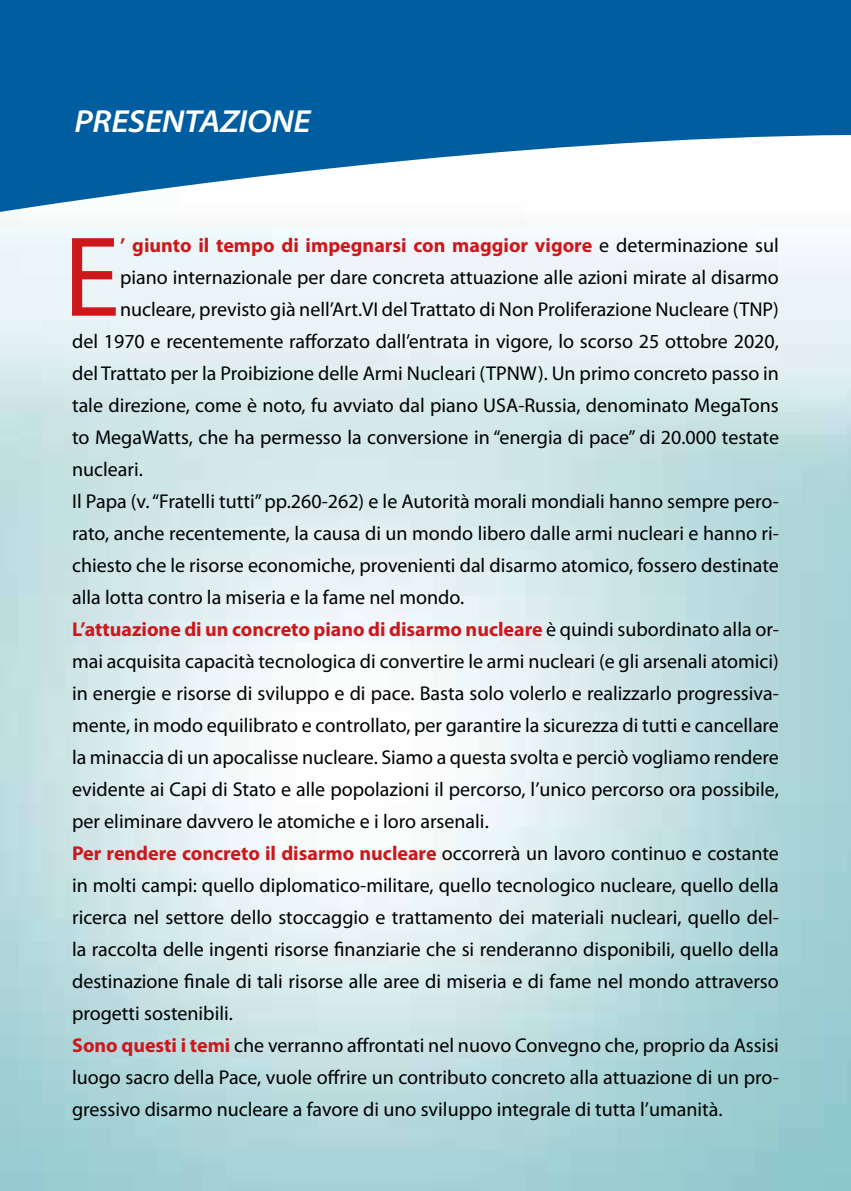
<style>
.page{position:relative;width:851px;height:1191px;background:#fff}
.page>*{position:absolute;margin:0;border:0;box-sizing:border-box;transform-origin:0 0}
.t1{font:115px "Myriad Pro";color:#cd171a}
.t2{font:italic 600 semi-expanded 32px "Myriad Pro";letter-spacing:-.01em;color:#fff}
.t3{font:20px "Myriad Pro";color:#000}
.t4{font:700 20px "Myriad Pro";color:#cd171a}
.s1{font-weight:400;color:#000}
.s2{font-weight:700;color:#cd171a}
</style>
<div class="page">
<svg style="left:0;top:0;width:850px;height:419px"></svg>
<h2 class="t2" style="left:74px;top:103px;width:238px">PRESENTAZIONE</h2>
<h1 class="t1" style="left:63px;top:214px;width:58px">E</h1>
<p class="t4" style="left:120px;top:234px;width:660px">’ giunto il tempo di impegnarsi con maggior vigore <span class="s1">e determinazione sul</span></p>
<p class="t3" style="left:120px;top:266px;width:660px">piano internazionale per dare concreta attuazione alle azioni mirate al disarmo</p>
<p class="t3" style="left:120px;top:298px;width:660px">nucleare, previsto già nell’Art.VI del Trattato di Non Proliferazione Nucleare (TNP)</p>
<p class="t3" style="left:72px;top:330px;width:708px">del 1970 e recentemente rafforzato dall’entrata in vigore, lo scorso 25 ottobre 2020,</p>
<p class="t3" style="left:72px;top:362px;width:708px">del Trattato per la Proibizione delle Armi Nucleari (TPNW). Un primo concreto passo in</p>
<p class="t3" style="left:72px;top:394px;width:708px">tale direzione, come è noto, fu avviato dal piano USA-Russia, denominato MegaTons</p>
<p class="t3" style="left:72px;top:426px;width:708px">to MegaWatts, che ha permesso la conversione in “energia di pace” di 20.000 testate</p>
<p class="t3" style="left:72px;top:458px;width:72px">nucleari.</p>
<p class="t3" style="left:72px;top:490px;width:708px">Il Papa (v. “Fratelli tutti” pp.260-262) e le Autorità morali mondiali hanno sempre pero-</p>
<p class="t3" style="left:72px;top:522px;width:708px">rato, anche recentemente, la causa di un mondo libero dalle armi nucleari e hanno ri-</p>
<p class="t3" style="left:72px;top:554px;width:708px">chiesto che le risorse economiche, provenienti dal disarmo atomico, fossero destinate</p>
<p class="t3" style="left:72px;top:586px;width:393px">alla lotta contro la miseria e la fame nel mondo.</p>
<p class="t4" style="left:72px;top:618px;width:708px">L’attuazione di un concreto piano di disarmo nucleare <span class="s1">è quindi subordinato alla or-</span></p>
<p class="t3" style="left:72px;top:650px;width:708px">mai acquisita capacità tecnologica di convertire le armi nucleari (e gli arsenali atomici)</p>
<p class="t3" style="left:72px;top:682px;width:708px">in energie e risorse di sviluppo e di pace. Basta solo volerlo e realizzarlo progressiva-</p>
<p class="t3" style="left:72px;top:714px;width:708px">mente, in modo equilibrato e controllato, per garantire la sicurezza di tutti e cancellare</p>
<p class="t3" style="left:72px;top:746px;width:708px">la minaccia di un apocalisse nucleare. Siamo a questa svolta e perciò vogliamo rendere</p>
<p class="t3" style="left:72px;top:778px;width:708px">evidente ai Capi di Stato e alle popolazioni il percorso, l’unico percorso ora possibile,</p>
<p class="t3" style="left:72px;top:810px;width:418px">per eliminare davvero le atomiche e i loro arsenali.</p>
<p class="t4" style="left:72px;top:842px;width:708px">Per rendere concreto il disarmo nucleare <span class="s1">occorrerà un lavoro continuo e costante</span></p>
<p class="t3" style="left:72px;top:874px;width:708px">in molti campi: quello diplomatico-militare, quello tecnologico nucleare, quello della</p>
<p class="t3" style="left:72px;top:906px;width:708px">ricerca nel settore dello stoccaggio e trattamento dei materiali nucleari, quello del-</p>
<p class="t3" style="left:72px;top:938px;width:708px">la raccolta delle ingenti risorse finanziarie che si renderanno disponibili, quello della</p>
<p class="t3" style="left:72px;top:970px;width:708px">destinazione finale di tali risorse alle aree di miseria e di fame nel mondo attraverso</p>
<p class="t3" style="left:72px;top:1002px;width:162px">progetti sostenibili.</p>
<p class="t3" style="left:72px;top:1034px;width:708px"><span class="s2">Sono questi i temi</span> che verranno affrontati nel nuovo Convegno che, proprio da Assisi</p>
<p class="t3" style="left:72px;top:1066px;width:708px">luogo sacro della Pace, vuole offrire un contributo concreto alla attuazione di un pro-</p>
<p class="t3" style="left:72px;top:1098px;width:652px">gressivo disarmo nucleare a favore di uno sviluppo integrale di tutta l’umanità.</p>
</div>
